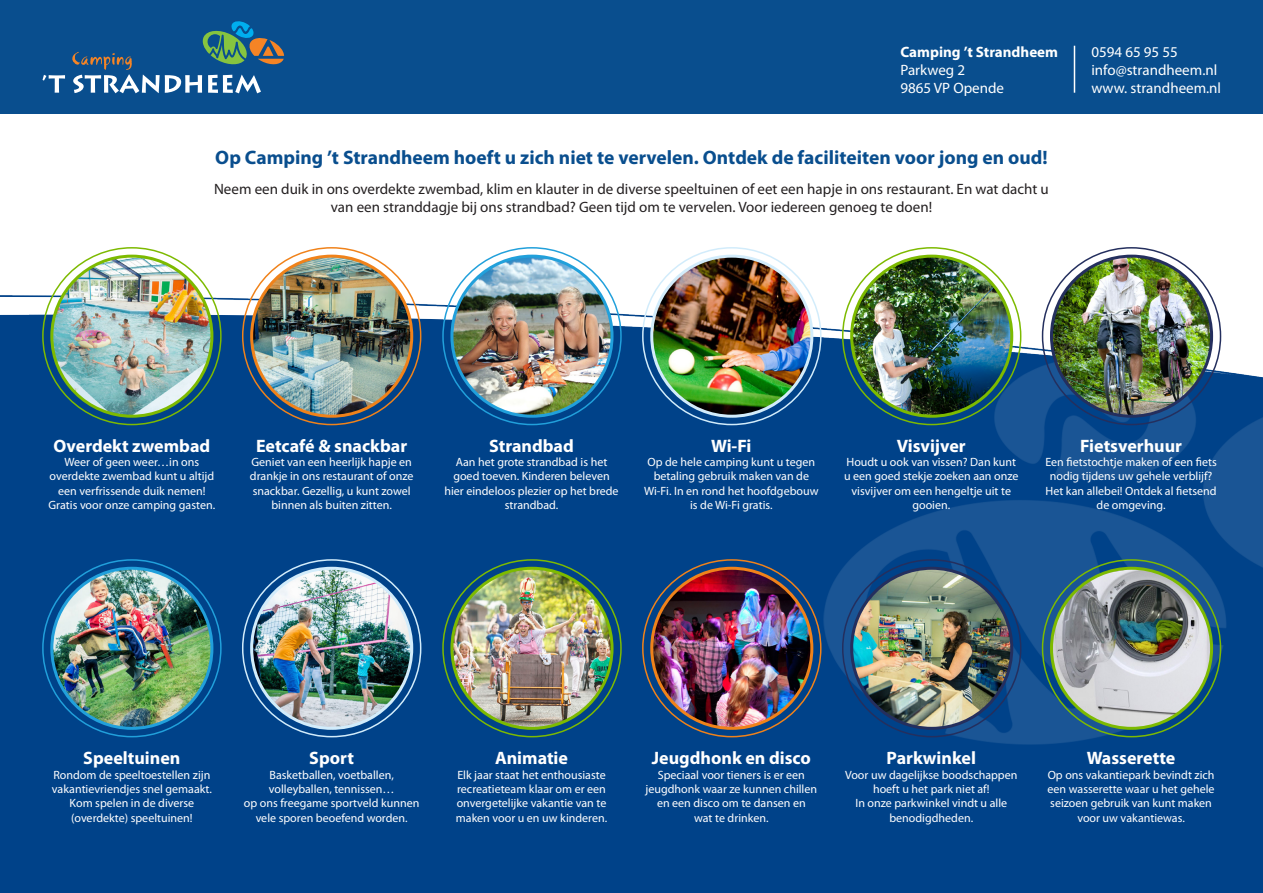
<style>
.page{position:relative;width:1263px;height:893px;background:#fff}
.page>*{position:absolute;margin:0;border:0;box-sizing:border-box;transform-origin:0 0}
.t1{font:700 19.5px "Myriad Pro";color:#094e8e}
.t2{font:700 18px "Myriad Pro";color:#fff}
.t3{font:15px/18px "Myriad Pro";color:#231f20;text-align:center}
.t4{font:15px "Myriad Pro";color:#fff}
.t5{font:700 15px "Myriad Pro";color:#fff}
.t6{font:12px/14.4px "Myriad Pro";color:#fff;text-align:center}
</style>
<div class="page">
<img style="left:0;top:247px;width:1263px;height:646px">
<div style="left:0;top:0;width:1263px;height:114px;background:#094e8e"></div>
<img style="left:52px;top:256px;width:160px;height:160px;border-radius:80px">
<div style="left:50px;top:255px;width:163px;height:163px;border:3px solid #7dba00;border-radius:50%"></div>
<img style="left:452px;top:256px;width:160px;height:160px;border-radius:80px">
<div style="left:450px;top:255px;width:163px;height:163px;border:3px solid #21a0db;border-radius:50%"></div>
<img style="left:852px;top:256px;width:160px;height:160px;border-radius:80px">
<div style="left:850px;top:255px;width:163px;height:163px;border:3px solid #7dba00;border-radius:50%"></div>
<img style="left:252px;top:256px;width:160px;height:160px;border-radius:80px">
<div style="left:250px;top:255px;width:163px;height:163px;border:3px solid #f0821a;border-radius:50%"></div>
<img style="left:652px;top:256px;width:160px;height:160px;border-radius:80px">
<div style="left:650px;top:255px;width:163px;height:163px;border:3px solid #d2ecfb;border-radius:50%"></div>
<img style="left:1051px;top:256px;width:160px;height:160px;border-radius:80px">
<div style="left:1050px;top:255px;width:163px;height:163px;border:3px solid #242f5e;border-radius:50%"></div>
<svg style="left:43px;top:75px;width:22px;height:18px"></svg>
<svg style="left:72px;top:21px;width:212px;height:72px"></svg>
<img style="left:52px;top:568px;width:160px;height:160px;border-radius:80px">
<div style="left:50px;top:567px;width:163px;height:163px;border:3px solid #21a0db;border-radius:50%"></div>
<img style="left:452px;top:568px;width:160px;height:160px;border-radius:80px">
<div style="left:450px;top:567px;width:163px;height:163px;border:3px solid #7dba00;border-radius:50%"></div>
<img style="left:852px;top:568px;width:160px;height:160px;border-radius:80px">
<div style="left:850px;top:567px;width:163px;height:163px;border:3px solid #242f5e;border-radius:50%"></div>
<img style="left:252px;top:568px;width:160px;height:160px;border-radius:80px">
<div style="left:250px;top:567px;width:163px;height:163px;border:3px solid #d2ecfb;border-radius:50%"></div>
<img style="left:652px;top:568px;width:160px;height:160px;border-radius:80px">
<div style="left:650px;top:567px;width:163px;height:163px;border:3px solid #f0821a;border-radius:50%"></div>
<img style="left:1051px;top:568px;width:160px;height:160px;border-radius:80px">
<div style="left:1050px;top:567px;width:163px;height:163px;border:3px solid #7dba00;border-radius:50%"></div>
<hr style="left:1074px;top:46px;width:1px;height:47px;background:#fff">
<p class="t5" style="left:900px;top:42px;width:159px">Camping ’t Strandheem</p>
<p class="t4" style="left:900px;top:60px;width:66px">Parkweg 2</p>
<p class="t4" style="left:900px;top:78px;width:105px">9865 VP Opende</p>
<p class="t1" style="left:215px;top:145px;width:834px">Op Camping ’t Strandheem hoeft u zich niet te vervelen. Ontdek de faciliteiten voor jong en oud!</p>
<p class="t3" style="left:214px;top:180px;width:836px">Neem een duik in ons overdekte zwembad, klim en klauter in de diverse speeltuinen of eet een hapje in ons restaurant. En wat dacht u van een stranddagje bij ons strandbad? Geen tijd om te vervelen. Voor iedereen genoeg te doen!</p>
<p class="t4" style="left:1091px;top:42px;width:88px">0594 65 95 55</p>
<p class="t4" style="left:1091px;top:60px;width:127px">info@strandheem.nl</p>
<p class="t4" style="left:1091px;top:78px;width:131px">www. strandheem.nl</p>
<p class="t2" style="left:53px;top:434px;width:158px">Overdekt zwembad</p>
<p class="t6" style="left:50px;top:454px;width:166px">Weer of geen weer…in ons overdekte zwembad kunt u altijd een verfrissende duik nemen!</p>
<p class="t6" style="left:49px;top:498px;width:168px">Gratis voor onze camping gasten.</p>
<p class="t2" style="left:256px;top:434px;width:153px">Eetcafé &amp; snackbar</p>
<p class="t6" style="left:250px;top:454px;width:165px">Geniet van een heerlijk hapje en drankje in ons restaurant of onze snackbar. Gezellig, u kunt zowel binnen als buiten zitten.</p>
<p class="t2" style="left:489px;top:434px;width:86px">Strandbad</p>
<p class="t6" style="left:444px;top:454px;width:176px">Aan het grote strandbad is het goed toeven. Kinderen beleven hier eindeloos plezier op het brede strandbad.</p>
<p class="t2" style="left:711px;top:434px;width:42px">Wi-Fi</p>
<p class="t6" style="left:644px;top:454px;width:176px">Op de hele camping kunt u tegen betaling gebruik maken van de<br>Wi-Fi. In en rond het hoofdgebouw is de Wi-Fi gratis.</p>
<p class="t2" style="left:897px;top:434px;width:71px">Visvijver</p>
<p class="t6" style="left:844px;top:454px;width:176px">Houdt u ook van vissen? Dan kunt u een goed stekje zoeken aan onze visvijver om een hengeltje uit te gooien.</p>
<p class="t2" style="left:1080px;top:434px;width:103px">Fietsverhuur</p>
<p class="t6" style="left:1045px;top:454px;width:173px">Een fietstochtje maken of een fiets nodig tijdens uw gehele verblijf?<br>Het kan allebei! Ontdek al fietsend de omgeving.</p>
<p class="t2" style="left:83px;top:746px;width:99px">Speeltuinen</p>
<p class="t6" style="left:52px;top:767px;width:161px">Rondom de speeltoestellen zijn vakantievriendjes snel gemaakt.<br>Kom spelen in de diverse (overdekte) speeltuinen!</p>
<p class="t2" style="left:309px;top:746px;width:46px">Sport</p>
<p class="t6" style="left:269px;top:767px;width:127px;text-align:left">Basketballen, voetballen, volleyballen, tennissen…</p>
<p class="t6" style="left:244px;top:796px;width:177px">op ons freegame sportveld kunnen vele sporen beoefend worden.</p>
<p class="t2" style="left:495px;top:746px;width:75px">Animatie</p>
<p class="t6" style="left:456px;top:767px;width:153px;text-align:left">Elk jaar staat het enthousiaste recreatieteam klaar om er een onvergetelijke vakantie van te maken voor u en uw kinderen.</p>
<p class="t2" style="left:652px;top:746px;width:160px">Jeugdhonk en disco</p>
<p class="t6" style="left:646px;top:767px;width:173px">Speciaal voor tieners is er een jeugdhonk waar ze kunnen chillen en een disco om te dansen en</p>
<p class="t6" style="left:694px;top:810px;width:76px">wat te drinken.</p>
<p class="t2" style="left:887px;top:746px;width:91px">Parkwinkel</p>
<p class="t6" style="left:845px;top:767px;width:174px">Voor uw dagelijkse boodschappen hoeft u het park niet af!</p>
<p class="t6" style="left:855px;top:796px;width:153px">In onze parkwinkel vindt u alle benodigdheden.</p>
<p class="t2" style="left:1087px;top:746px;width:90px">Wasserette</p>
<p class="t6" style="left:1047px;top:767px;width:168px">Op ons vakantiepark bevindt zich een wasserette waar u het gehele seizoen gebruik van kunt maken voor uw vakantiewas.</p>
</div>
